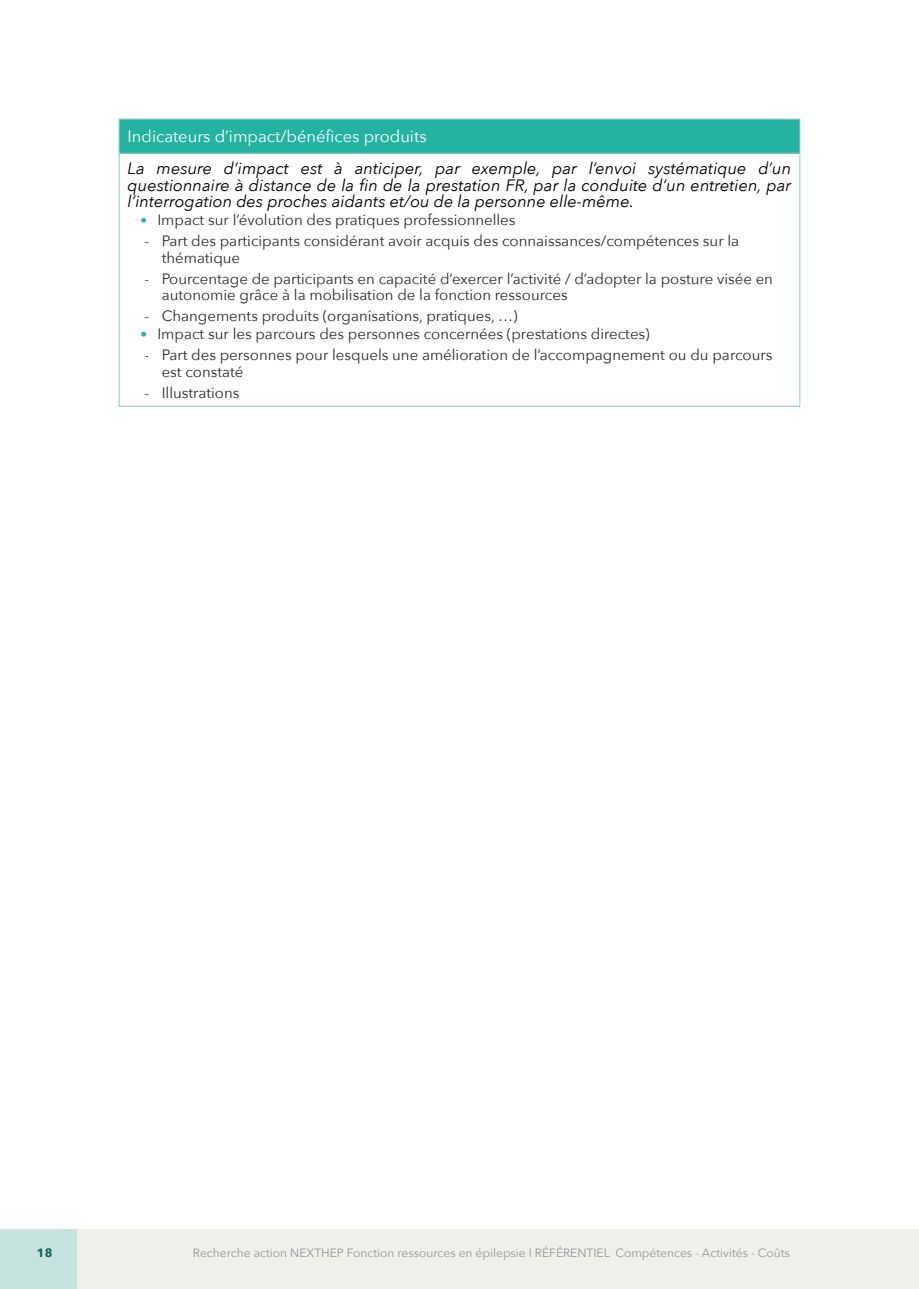
<style>
.page{position:relative;width:919px;height:1289px;background:#fff}
.page>*{position:absolute;margin:0;border:0;box-sizing:border-box;transform-origin:0 0}
.t1{font:italic 16.5px/16.5px "Avenir Next";color:#000001;text-align:justify}
.t2{font:16.5px "Avenir Next";color:#fff}
.t3{font:15px/16.5px "Avenir Next";color:#2c2a2c}
.t4{font:12px "Avenir Next";color:#939598}
.t5{font:700 12px "Avenir Next";color:#14625a}
.s1{font-size:13.5px;color:#24b3a1}
</style>
<div class="page">
<div style="left:77px;top:1228px;width:841px;height:60px;background:#f0f0eb"></div>
<div style="left:0;top:1228px;width:77px;height:60px;background:#c5e3de"></div>
<div style="left:119px;top:119px;width:680px;height:34px;background:#24b3a1"></div>
<hr style="left:119px;top:119px;width:1px;height:287px;background:#8eccc2">
<hr style="left:799px;top:119px;width:1px;height:287px;background:#8eccc2">
<hr style="left:119px;top:119px;width:680px;height:1px;background:#8eccc2">
<hr style="left:119px;top:153px;width:680px;height:1px;background:#8eccc2">
<hr style="left:119px;top:406px;width:680px;height:1px;background:#8eccc2">
<p class="t2" style="left:128px;top:126px;width:300px">Indicateurs d’impact/bénéfices produits</p>
<p class="t1" style="left:128px;top:161px;width:665px">La mesure d’impact est à anticiper, par exemple, par l’envoi systématique d’un questionnaire à distance de la fin de la prestation FR, par la conduite d’un entretien, par l’interrogation des proches aidants et/ou de la personne elle-même.</p>
<p class="t3" style="left:140px;top:212px;width:376px"><span class="s1">•</span> Impact sur l’évolution des pratiques professionnelles</p>
<p class="t3" style="left:162px;top:233px;width:579px;text-indent:-17px">- Part des participants considérant avoir acquis des connaissances/compétences sur la thématique</p>
<p class="t3" style="left:162px;top:271px;width:612px;text-indent:-17px">- Pourcentage de participants en capacité d’exercer l’activité / d’adopter la posture visée en autonomie grâce à la mobilisation de la fonction ressources</p>
<p class="t3" style="left:145px;top:308px;width:374px">- Changements produits (organisations, pratiques, …)</p>
<p class="t3" style="left:140px;top:326px;width:511px"><span class="s1">•</span> Impact sur les parcours des personnes concernées (prestations directes)</p>
<p class="t3" style="left:162px;top:347px;width:612px;text-indent:-17px">- Part des personnes pour lesquels une amélioration de l’accompagnement ou du parcours est constaté</p>
<p class="t3" style="left:145px;top:385px;width:96px">- Illustrations</p>
<p class="t5" style="left:37px;top:1244px;width:17px">18</p>
<p class="t4" style="left:193px;top:1244px;width:598px">Recherche action NEXTHEP Fonction ressources en épilepsie I RÉFÉRENTIEL Compétences - Activités - Coûts</p>
</div>
